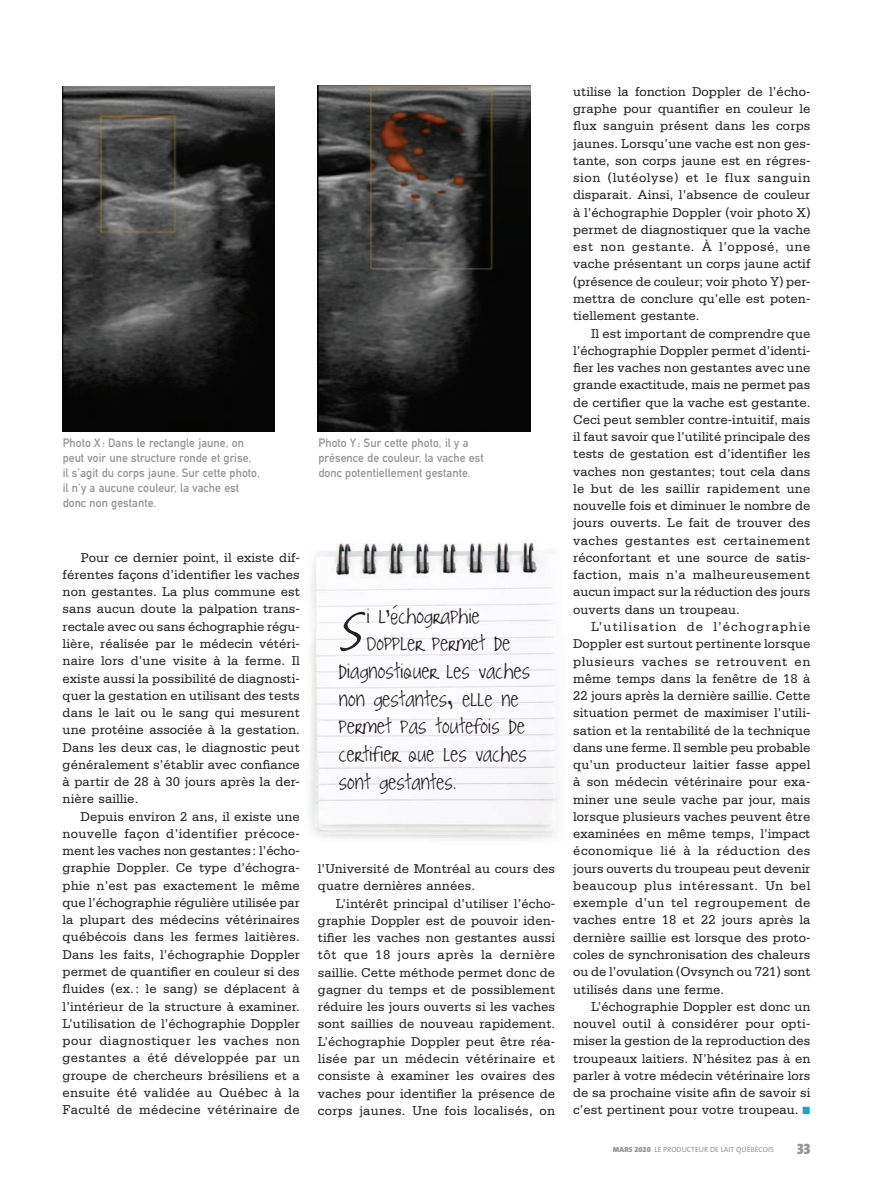
<style>
.page{position:relative;width:872px;height:1180px;background:#fff}
.page>*{position:absolute;margin:0;border:0;box-sizing:border-box;transform-origin:0 0}
.t1{font:72.3px "Joyful Juliana";color:#231f20}
.t2{font:24px "Joyful Juliana";letter-spacing:.005em;color:#231f20}
.t3{font:15px "The Mix Black Caps";color:#939598}
.t4{font:13.5px/17.2px "Serifa";letter-spacing:.005em;color:#231f20;text-align:justify}
.t5{font:12px/15px "DIN Mittelschrift";letter-spacing:.005em;color:#939598}
.t6{font:7.5px "The Sans";color:#939598}
.s1{color:#1ea3cc}
.s2{font-weight:900}
.s3{font-family:"The Sans Black Expert"}
</style>
<div class="page">
<img style="left:309px;top:541px;width:250px;height:299px">
<img style="left:63px;top:86px;width:212px;height:345px">
<img style="left:318px;top:85px;width:212px;height:346px">
<p class="t5" style="left:63px;top:436px;width:199px">Photo X : Dans le rectangle jaune, on peut voir une structure ronde et grise, il s’agit du corps jaune. Sur cette photo, il n’y a aucune couleur, la vache est donc non gestante.</p>
<p class="t5" style="left:318px;top:436px;width:167px">Photo Y : Sur cette photo, il y a présence de couleur, la vache est donc potentiellement gestante.</p>
<p class="t4" style="left:63px;top:549px;width:239px;text-indent:18px">Pour ce dernier point, il existe dif&shy;férentes façons d’identifier les vaches non gestantes. La plus commune est sans aucun doute la palpation trans&shy;rectale avec ou sans échographie régu&shy;lière, réalisée par le médecin vétéri&shy;naire lors d’une visite à la ferme. Il existe aussi la possibilité de diagnosti&shy;quer la gestation en utilisant des tests dans le lait ou le sang qui mesurent une protéine associée à la gestation.<br>Dans les deux cas, le diagnostic peut généralement s’établir avec confiance à partir de 28 à 30 jours après la der&shy;nière saillie.</p>
<p class="t4" style="left:63px;top:808px;width:239px;text-indent:18px">Depuis environ 2 ans, il existe une nouvelle façon d’identifier précoce&shy;ment les vaches non gestantes : l’écho&shy;graphie Doppler. Ce type d’échogra&shy;phie n’est pas exactement le même que l’échographie régulière utilisée par la plupart des médecins vétérinaires québécois dans les fermes laitières.<br>Dans les faits, l’échographie Doppler permet de quantifier en couleur si des fluides (ex. : le sang) se déplacent à l’intérieur de la structure à examiner.<br>L’utilisation de l’échographie Doppler pour diagnostiquer les vaches non gestantes a été développée par un groupe de chercheurs brésiliens et a ensuite été validée au Québec à la Faculté de médecine vétérinaire de</p>
<h1 class="t1" style="left:338px;top:595px;width:25px">S</h1>
<h2 class="t2" style="left:366px;top:604px;width:114px">i l’échographie</h2>
<h2 class="t2" style="left:366px;top:632px;width:145px">Doppler permet de</h2>
<h2 class="t2" style="left:338px;top:660px;width:193px">diagnostiquer les vaches</h2>
<h2 class="t2" style="left:338px;top:687px;width:181px">non gestantes, elle ne</h2>
<h2 class="t2" style="left:338px;top:715px;width:187px">permet pas toutefois de</h2>
<h2 class="t2" style="left:338px;top:742px;width:189px">certif ier que les vaches</h2>
<h2 class="t2" style="left:338px;top:770px;width:119px">sont gestantes.</h2>
<p class="t4" style="left:318px;top:861px;width:238px">l’Université de Montréal au cours des quatre dernières années.</p>
<p class="t4" style="left:318px;top:895px;width:239px;text-indent:18px">L’intérêt principal d’utiliser l’écho&shy;graphie Doppler est de pouvoir iden&shy;tifier les vaches non gestantes aussi tôt que 18 jours après la dernière saillie. Cette méthode permet donc de gagner du temps et de possiblement réduire les jours ouverts si les vaches sont saillies de nouveau rapidement.<br>L’échographie Doppler peut être réa&shy;lisée par un médecin vétérinaire et consiste à examiner les ovaires des vaches pour identifier la présence de corps jaunes. Une fois localisés, on</p>
<p class="t4" style="left:573px;top:84px;width:239px">utilise la fonction Doppler de l’écho&shy;graphe pour quantifier en couleur le flux sanguin présent dans les corps jaunes. Lorsqu’une vache est non ges&shy;tante, son corps jaune est en régres&shy;sion (lutéolyse) et le flux sanguin disparait. Ainsi, l’absence de couleur à l’échographie Doppler (voir photo X) permet de diagnostiquer que la vache est non gestante. À l’opposé, une vache présentant un corps jaune actif (présence de couleur; voir photo Y) per&shy;mettra de conclure qu’elle est poten&shy;tiellement gestante.</p>
<p class="t4" style="left:573px;top:325px;width:239px;text-indent:18px">Il est important de comprendre que l’échographie Doppler permet d’identi&shy;fier les vaches non gestantes avec une grande exactitude, mais ne permet pas de certifier que la vache est gestante.<br>Ceci peut sembler contre-intuitif, mais il faut savoir que l’utilité principale des tests de gestation est d’identifier les vaches non gestantes; tout cela dans le but de les saillir rapidement une nouvelle fois et diminuer le nombre de jours ouverts. Le fait de trouver des vaches gestantes est certainement réconfortant et une source de satis&shy;faction, mais n’a malheureusement aucun impact sur la réduction des jours ouverts dans un troupeau.</p>
<p class="t4" style="left:573px;top:619px;width:239px;text-indent:18px">L’utilisation de l’échographie Doppler est surtout pertinente lorsque plusieurs vaches se retrouvent en même temps dans la fenêtre de 18 à 22 jours après la dernière saillie. Cette situation permet de maximiser l’utili&shy;sation et la rentabilité de la technique dans une ferme. Il semble peu probable qu’un producteur laitier fasse appel à son médecin vétérinaire pour exa&shy;miner une seule vache par jour, mais lorsque plusieurs vaches peuvent être examinées en même temps, l’impact économique lié à la réduction des jours ouverts du troupeau peut devenir beaucoup plus intéressant. Un bel exemple d’un tel regroupement de vaches entre 18 et 22 jours après la dernière saillie est lorsque des proto&shy;coles de synchronisation des chaleurs ou de l’ovulation (Ovsynch ou 721) sont utilisés dans une ferme.</p>
<p class="t4" style="left:573px;top:998px;width:238px;text-indent:18px">L’échographie Doppler est donc un nouvel outil à considérer pour opti&shy;miser la gestion de la reproduction des troupeaux laitiers. N’hésitez pas à en parler à votre médecin vétérinaire lors de sa prochaine visite afin de savoir si c’est pertinent pour votre troupeau. <span class="s1">■</span></p>
<p class="t6" style="left:612px;top:1146px;width:162px"><span class="s2">MARS</span> <span class="s3">2020</span> LE PRODUCTEUR DE LAIT QUÉBÉCOIS</p>
<p class="t3" style="left:796px;top:1143px;width:15px">33</p>
</div>
